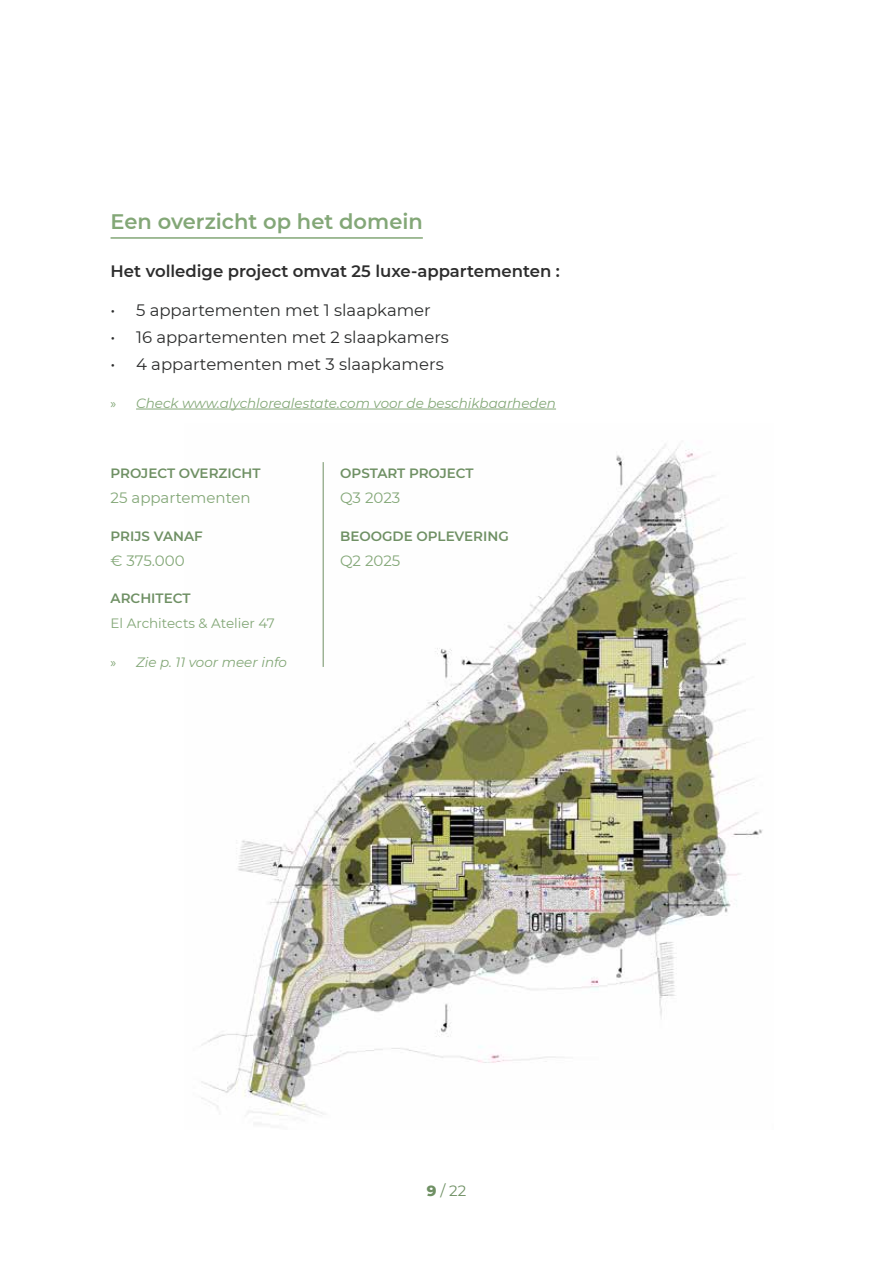
<style>
.page{position:relative;width:893px;height:1263px;background:#fff}
.page>*{position:absolute;margin:0;border:0;box-sizing:border-box;transform-origin:0 0}
.t1{font:600 21px "Montserrat";color:#83a777}
.t2{font:16.5px "Montserrat";color:#2c2d2d}
.t3{font:600 16.5px "Montserrat";color:#2d2d2d}
.t4{font:15px "Montserrat";color:#83a777}
.t5{font:15px "Montserrat";color:#6f9064}
.t6{font:italic 13.5px "Montserrat";color:#83a777}
.t7{font:600 13.5px "Montserrat";color:#6f9064}
.t8{font:13.5px "Montserrat";color:#83a777}
.s1{font-family:"Myriad Pro";font-style:normal}
.s2{font-weight:800}
</style>
<div class="page">
<img style="left:201px;top:444px;width:562px;height:680px">
<hr style="left:111px;top:237px;width:312px;height:2px;background:#83a777">
<hr style="left:136px;top:409px;width:420px;height:1px;background:#83a777">
<hr style="left:323px;top:462px;width:1px;height:205px;background:#6f9064">
<p class="t1" style="left:111px;top:206px;width:314px">Een overzicht op het domein</p>
<p class="t3" style="left:111px;top:259px;width:451px">Het volledige project omvat 25 luxe-appartementen :</p>
<p class="t2" style="left:111px;top:299px;width:322px">• 5 appartementen met 1 slaapkamer</p>
<p class="t2" style="left:111px;top:326px;width:340px">• 16 appartementen met 2 slaapkamers</p>
<p class="t2" style="left:111px;top:353px;width:335px">• 4 appartementen met 3 slaapkamers</p>
<p class="t6" style="left:111px;top:394px;width:447px"><span class="s1">»</span> Check www.alychlorealestate.com voor de beschikbaarheden</p>
<p class="t7" style="left:111px;top:464px;width:152px">PROJECT OVERZICHT</p>
<p class="t4" style="left:111px;top:488px;width:142px">25 appartementen</p>
<p class="t7" style="left:111px;top:526px;width:94px">PRIJS VANAF</p>
<p class="t4" style="left:111px;top:550px;width:76px">€ 375.000</p>
<p class="t7" style="left:111px;top:589px;width:81px">ARCHITECT</p>
<p class="t8" style="left:111px;top:614px;width:166px">El Architects &amp; Atelier 47</p>
<p class="t6" style="left:111px;top:653px;width:178px"><span class="s1">»</span> Zie p. 11 voor meer info</p>
<p class="t7" style="left:340px;top:464px;width:135px">OPSTART PROJECT</p>
<p class="t4" style="left:340px;top:488px;width:62px">Q3 2023</p>
<p class="t7" style="left:340px;top:526px;width:170px">BEOOGDE OPLEVERING</p>
<p class="t4" style="left:340px;top:550px;width:62px">Q2 2025</p>
<p class="t5" style="left:427px;top:1180px;width:41px"><span class="s2">9</span> / 22</p>
</div>
